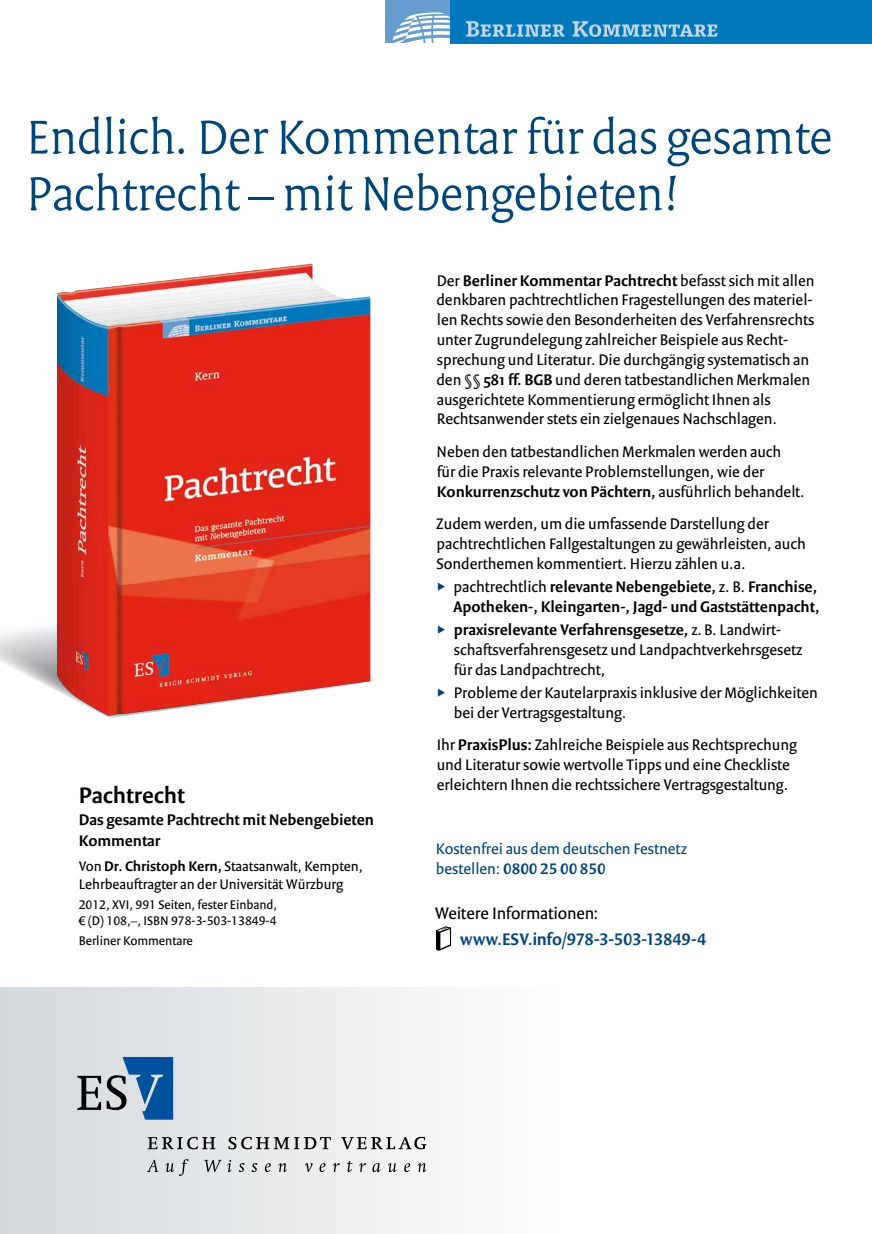
<style>
.page{position:relative;width:872px;height:1234px;background:#fff}
.page>*{position:absolute;margin:0;border:0;box-sizing:border-box;transform-origin:0 0}
.t1{font:300 51.45px/56.6px "Versa Pro";letter-spacing:-.005em;color:#004578}
.t2{font:600 24px "Versa Sans Pro";color:#000}
.t3{font:600 18px "Versa Sans Pro";letter-spacing:-.01em;color:#004578}
.t4{font:18px "Versa Sans Pro";letter-spacing:-.005em;color:#000}
.t5{font:16.5px/19.8px "Versa Sans Pro";color:#000}
.t6{font:600 16.5px/19.8px "Versa Sans Pro";color:#000}
.t7{font:16.5px/19.8px "Versa Sans Pro";color:#004578}
.t8{font:15px/18px "Versa Sans Pro";color:#000}
.t9{font:13.5px/16.2px "Versa Sans Pro";color:#000}
.s1{font-weight:600}
.s2{font-weight:400}
</style>
<div class="page">
<div style="left:0;top:986px;width:608px;height:247px;background:linear-gradient(to right,#d4d8dc,#fff)"></div>
<svg style="left:77px;top:1075px;width:24px;height:34px"></svg>
<svg style="left:107px;top:1056px;width:66px;height:63px"></svg>
<svg style="left:147px;top:1158px;width:279px;height:17px"></svg>
<svg style="left:148px;top:1136px;width:278px;height:13px"></svg>
<div style="left:385px;top:0;width:65px;height:43px;background:#679ccf"></div>
<svg style="left:392px;top:12px;width:58px;height:31px"></svg>
<div style="left:450px;top:0;width:422px;height:43px;background:#0079bc"></div>
<svg style="left:466px;top:21px;width:251px;height:16px"></svg>
<svg style="left:436px;top:926px;width:15px;height:24px"></svg>
<svg style="left:0;top:598px;width:374px;height:120px"></svg>
<img style="left:57px;top:263px;width:313px;height:452px">
<h1 class="t1" style="left:26px;top:108px;width:807px">Endlich. Der Kommentar für das gesamte<br>Pachtrecht – mit Nebengebieten!</h1>
<h2 class="t2" style="left:79px;top:780px;width:108px">Pachtrecht</h2>
<p class="t6" style="left:79px;top:808px;width:297px;line-height:21.6px">Das gesamte Pachtrecht mit Nebengebieten<br>Kommentar</p>
<p class="t8" style="left:79px;top:857px;width:286px">Von <span class="s1">Dr. Christoph Kern,</span> Staatsanwalt, Kempten,<br>Lehrbeauftragter an der Universität Würzburg</p>
<p class="t9" style="left:79px;top:896px;width:200px">2012, XVI, 991 Seiten, fester Einband, € (D) 108,–, ISBN 978-3-503-13849-4</p>
<p class="t9" style="left:79px;top:931px;width:116px">Berliner Kommentare</p>
<p class="t5" style="left:436px;top:270px;width:379px">Der <span class="s1">Berliner Kommentar Pachtrecht</span> befasst sich mit allen denkbaren pachtrechtlichen Fragestellungen des materiel&shy;len Rechts sowie den Besonderheiten des Verfahrensrechts unter Zugrundelegung zahlreicher Beispiele aus Recht&shy;sprechung und Literatur. Die durchgängig systematisch an den <span class="s1">§§ 581 ff. BGB</span> und deren tatbestandlichen Merkmalen ausgerichtete Kommentierung ermöglicht Ihnen als Rechtsanwender stets ein zielgenaues Nachschlagen.</p>
<p class="t5" style="left:436px;top:441px;width:369px">Neben den tatbestandlichen Merkmalen werden auch<br>für die Praxis relevante Problemstellungen, wie der<br><span class="s1">Konkurrenzschutz von Pächtern,</span> ausführlich behandelt.</p>
<p class="t5" style="left:436px;top:513px;width:371px">Zudem werden, um die umfassende Darstellung der pachtrechtlichen Fallgestaltungen zu gewährleisten, auch<br>Sonderthemen kommentiert. Hierzu zählen u.a.</p>
<p class="t6" style="left:453px;top:576px;width:368px"><span class="s2">pachtrechtlich</span> relevante Nebengebiete, <span class="s2">z. B.</span> Franchise,<br>Apotheken-, Kleingarten-, Jagd- und Gaststättenpacht,</p>
<p class="t5" style="left:454px;top:619px;width:350px"><span class="s1">praxisrelevante Verfahrensgesetze,</span> z.B. Landwirt&shy;schaftsverfahrensgesetz und Landpachtverkehrsgesetz für das Landpachtrecht,</p>
<p class="t5" style="left:454px;top:682px;width:366px">Probleme der Kautelarpraxis inklusive der Möglichkeiten bei der Vertragsgestaltung.</p>
<p class="t5" style="left:437px;top:734px;width:362px">Ihr <span class="s1">PraxisPlus:</span> Zahlreiche Beispiele aus Rechtsprechung und Literatur sowie wertvolle Tipps und eine Checkliste erleichtern Ihnen die rechtssichere Vertragsgestaltung.</p>
<p class="t7" style="left:436px;top:838px;width:253px">Kostenfrei aus dem deutschen Festnetz bestellen: <span class="s1">0800 25 00 850</span></p>
<p class="t4" style="left:435px;top:902px;width:165px">Weitere Informationen:</p>
<p class="t3" style="left:460px;top:927px;width:248px">www.ESV.info/978-3-503-13849-4</p>
</div>
